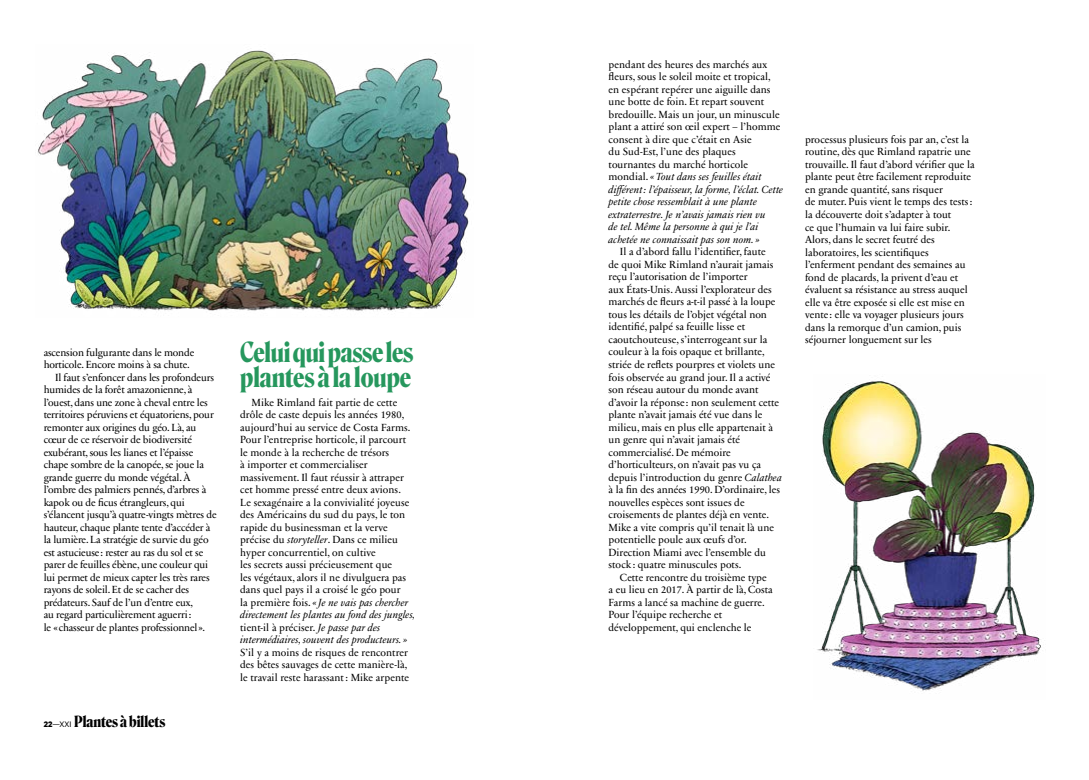
<style>
.page{position:relative;width:1089px;height:780px;background:#fff}
.page>*{position:absolute;margin:0;border:0;box-sizing:border-box;transform-origin:0 0}
.t1{font:700 27px/25px "Roslindale Display Condensed";letter-spacing:-.01em;color:#26975d}
.t2{font:700 15px "Roslindale Display Condensed";color:#000}
.t3{font:10.5px/12.5px "Sabon Next LT Pro";color:#000}
.s1{font-family:"Calibre";font-size:9px}
.s2{font-family:"Calibre";font-weight:400;font-size:9px}
.s3{font-style:italic}
</style>
<div class="page">
<img style="left:37px;top:50px;width:432px;height:261px">
<img style="left:817px;top:381px;width:224px;height:310px">
<p class="t3" style="left:44px;top:345px;width:152px">ascension fulgurante dans le monde</p>
<p class="t3" style="left:44px;top:358px;width:148px">horticole. Encore moins à sa chute.</p>
<p class="t3" style="left:55px;top:370px;width:161px">Il faut s’enfoncer dans les profondeurs</p>
<p class="t3" style="left:44px;top:383px;width:150px">humides de la forêt amazonienne, à</p>
<p class="t3" style="left:44px;top:395px;width:166px">l’ouest, dans une zone à cheval entre les</p>
<p class="t3" style="left:44px;top:408px;width:172px">territoires péruviens et équatoriens, pour</p>
<p class="t3" style="left:44px;top:420px;width:154px">remonter aux origines du géo. Là, au</p>
<p class="t3" style="left:44px;top:433px;width:150px">cœur de ce réservoir de biodiversité</p>
<p class="t3" style="left:44px;top:445px;width:151px">exubérant, sous les lianes et l’épaisse</p>
<p class="t3" style="left:44px;top:458px;width:162px">chape sombre de la canopée, se joue la</p>
<p class="t3" style="left:44px;top:470px;width:148px">grande guerre du monde végétal. À</p>
<p class="t3" style="left:44px;top:483px;width:164px">l’ombre des palmiers pennés, d’arbres à</p>
<p class="t3" style="left:44px;top:495px;width:143px">kapok ou de ficus étrangleurs, qui</p>
<p class="t3" style="left:44px;top:508px;width:174px">s’élancent jusqu’à quatre-vingts mètres de</p>
<p class="t3" style="left:44px;top:520px;width:168px">hauteur, chaque plante tente d’accéder à</p>
<p class="t3" style="left:44px;top:533px;width:166px">la lumière. La stratégie de survie du géo</p>
<p class="t3" style="left:44px;top:545px;width:161px">est astucieuse: rester au ras du sol et se</p>
<p class="t3" style="left:44px;top:558px;width:166px">parer de feuilles ébène, une couleur qui</p>
<p class="t3" style="left:44px;top:570px;width:168px">lui permet de mieux capter les très rares</p>
<p class="t3" style="left:44px;top:583px;width:147px">rayons de soleil. Et de se cacher des</p>
<p class="t3" style="left:44px;top:595px;width:151px">prédateurs. Sauf de l’un d’entre eux,</p>
<p class="t3" style="left:44px;top:608px;width:149px">au regard particulièrement aguerri:</p>
<p class="t3" style="left:44px;top:620px;width:163px">le «chasseur de plantes professionnel».</p>
<h2 class="t2" style="left:44px;top:708px;width:123px"><span class="s1">22</span><span class="s2">—XXI</span> Plantes à billets</h2>
<h1 class="t1" style="left:240px;top:337px;width:175px">Celui qui passe les plantes à la loupe</h1>
<p class="t3" style="left:240px;top:395px;width:177px;text-indent:11px">Mike Rimland fait partie de cette drôle de caste depuis les années 1980, aujourd’hui au service de Costa Farms.<br>Pour l’entreprise horticole, il parcourt le monde à la recherche de trésors<br>à importer et commercialiser massivement. Il faut réussir à attraper cet homme pressé entre deux avions.<br>Le sexagénaire a la convivialité joyeuse des Américains du sud du pays, le ton rapide du businessman et la verve précise du <span class="s3">storyteller</span>. Dans ce milieu hyper concurrentiel, on cultive<br>les secrets aussi précieusement que<br>les végétaux, alors il ne divulguera pas dans quel pays il a croisé le géo pour<br>la première fois. <span class="s3">« Je ne vais pas chercher directement les plantes au fond des jungles, </span>tient-il à préciser. <span class="s3">Je passe par des intermédiaires, souvent des producteurs. »</span></p>
<p class="t3" style="left:240px;top:645px;width:170px">S’il y a moins de risques de rencontrer des bêtes sauvages de cette manière-là, le travail reste harassant: Mike arpente</p>
<p class="t3" style="left:608px;top:58px;width:176px">pendant des heures des marchés aux fleurs, sous le soleil moite et tropical, en espérant repérer une aiguille dans une botte de foin. Et repart souvent bredouille. Mais un jour, un minuscule plant a attiré son œil expert – l’homme consent à dire que c’était en Asie<br>du Sud-Est, l’une des plaques tournantes du marché horticole mondial. <span class="s3">«Tout dans ses feuilles était différent: l’épaisseur, la forme, l’éclat. Cette petite chose ressemblait à une plante extraterrestre. Je n’avais jamais rien vu<br>de tel. Même la personne à qui je l’ai achetée ne connaissait pas son nom. »</span></p>
<p class="t3" style="left:608px;top:245px;width:175px;text-indent:11px">Il a d’abord fallu l’identifier, faute<br>de quoi Mike Rimland n’aurait jamais reçu l’autorisation de l’importer<br>aux États-Unis. Aussi l’explorateur des marchés de fleurs a-t-il passé à la loupe tous les détails de l’objet végétal non identifié, palpé sa feuille lisse et caoutchouteuse, s’interrogeant sur la couleur à la fois opaque et brillante, striée de reflets pourpres et violets une fois observée au grand jour. Il a activé son réseau autour du monde avant d’avoir la réponse : non seulement cette plante n’avait jamais été vue dans le milieu, mais en plus elle appartenait à un genre qui n’avait jamais été commercialisé. De mémoire d’horticulteurs, on n’avait pas vu ça depuis l’introduction du genre <span class="s3">Calathea </span>à la fin des années 1990. D’ordinaire, les nouvelles espèces sont issues de croisements de plantes déjà en vente.<br>Mike a vite compris qu’il tenait là une potentielle poule aux œufs d’or.<br>Direction Miami avec l’ensemble du stock: quatre minuscules pots.</p>
<p class="t3" style="left:608px;top:570px;width:166px;text-indent:11px">Cette rencontre du troisième type a eu lieu en 2017. À partir de là, Costa Farms a lancé sa machine de guerre.<br>Pour l’équipe recherche et développement, qui enclenche le</p>
<p class="t3" style="left:805px;top:133px;width:171px">processus plusieurs fois par an, c’est la routine, dès que Rimland rapatrie une trouvaille. Il faut d’abord vérifier que la plante peut être facilement reproduite en grande quantité, sans risquer<br>de muter. Puis vient le temps des tests: la découverte doit s’adapter à tout<br>ce que l’humain va lui faire subir.<br>Alors, dans le secret feutré des laboratoires, les scientifiques l’enferment pendant des semaines au fond de placards, la privent d’eau et évaluent sa résistance au stress auquel elle va être exposée si elle est mise en vente : elle va voyager plusieurs jours dans la remorque d’un camion, puis séjourner longuement sur les</p>
</div>
